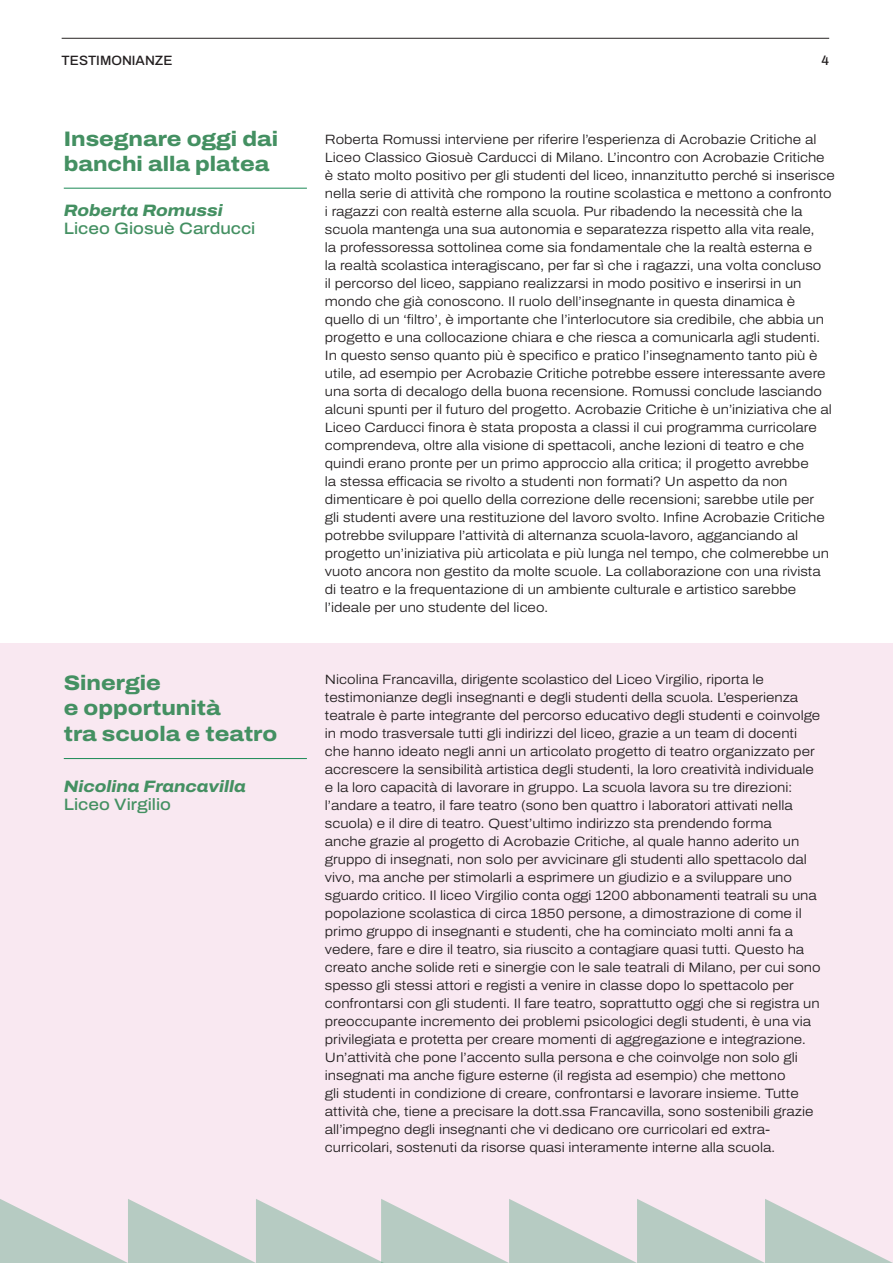
<style>
.page{position:relative;width:893px;height:1263px;background:#fff}
.page>*{position:absolute;margin:0;border:0;box-sizing:border-box;transform-origin:0 0}
.t1{font:800 21px/25.2px "Archivo Semi Expanded";color:#449062}
.t2{font:italic 800 16.5px "Archivo Semi Expanded";color:#449062}
.t3{font:500 16.5px "Archivo Semi Expanded";color:#449062}
.t4{font:300 13.5px/18px "Archivo Semi Expanded";color:#231f20}
.t5{font:500 13.5px "Archivo";color:#231f20}
</style>
<div class="page">
<div style="left:0;top:643px;width:893px;height:620px;background:#f9e8f1"></div>
<hr style="left:62px;top:38px;width:767px;height:1px;background:#0c0806">
<svg style="left:0;top:1199px;width:893px;height:64px"></svg>
<hr style="left:64px;top:188px;width:243px;height:1px;background:#1b8955">
<hr style="left:64px;top:758px;width:243px;height:1px;background:#1b8955">
<p class="t5" style="left:62px;top:51px;width:112px">TESTIMONIANZE</p>
<p class="t5" style="left:821px;top:51px;width:9px">4</p>
<p class="t1" style="left:64px;top:126px;width:216px">Insegnare oggi dai banchi alla platea</p>
<p class="t4" style="left:325px;top:130px;width:511px">Roberta Romussi interviene per riferire l’esperienza di Acrobazie Critiche al Liceo Classico Giosuè Carducci di Milano. L’incontro con Acrobazie Critiche è stato molto positivo per gli studenti del liceo, innanzitutto perché si inserisce nella serie di attività che rompono la routine scolastica e mettono a confronto i ragazzi con realtà esterne alla scuola. Pur ribadendo la necessità che la scuola mantenga una sua autonomia e separatezza rispetto alla vita reale,<br>la professoressa sottolinea come sia fondamentale che la realtà esterna e<br>la realtà scolastica interagiscano, per far sì che i ragazzi, una volta concluso<br>il percorso del liceo, sappiano realizzarsi in modo positivo e inserirsi in un mondo che già conoscono. Il ruolo dell’insegnante in questa dinamica è quello di un ‘filtro’, è importante che l’interlocutore sia credibile, che abbia un progetto e una collocazione chiara e che riesca a comunicarla agli studenti.<br>In questo senso quanto più è specifico e pratico l’insegnamento tanto più è utile, ad esempio per Acrobazie Critiche potrebbe essere interessante avere una sorta di decalogo della buona recensione. Romussi conclude lasciando alcuni spunti per il futuro del progetto. Acrobazie Critiche è un’iniziativa che al Liceo Carducci finora è stata proposta a classi il cui programma curricolare comprendeva, oltre alla visione di spettacoli, anche lezioni di teatro e che quindi erano pronte per un primo approccio alla critica; il progetto avrebbe<br>la stessa efficacia se rivolto a studenti non formati? Un aspetto da non dimenticare è poi quello della correzione delle recensioni; sarebbe utile per<br>gli studenti avere una restituzione del lavoro svolto. Infine Acrobazie Critiche potrebbe sviluppare l’attività di alternanza scuola-lavoro, agganciando al progetto un’iniziativa più articolata e più lunga nel tempo, che colmerebbe un vuoto ancora non gestito da molte scuole. La collaborazione con una rivista di teatro e la frequentazione di un ambiente culturale e artistico sarebbe l’ideale per uno studente del liceo.</p>
<p class="t2" style="left:64px;top:198px;width:161px">Roberta Romussi</p>
<p class="t3" style="left:64px;top:216px;width:193px">Liceo Giosuè Carducci</p>
<p class="t1" style="left:64px;top:670px;width:99px">Sinergie</p>
<p class="t1" style="left:64px;top:696px;width:158px">e opportunità</p>
<p class="t1" style="left:64px;top:721px;width:215px">tra scuola e teatro</p>
<p class="t2" style="left:64px;top:774px;width:183px">Nicolina Francavilla</p>
<p class="t3" style="left:64px;top:792px;width:109px">Liceo Virgilio</p>
<p class="t4" style="left:325px;top:670px;width:497px">Nicolina Francavilla, dirigente scolastico del Liceo Virgilio, riporta le testimonianze degli insegnanti e degli studenti della scuola. L’esperienza teatrale è parte integrante del percorso educativo degli studenti e coinvolge in modo trasversale tutti gli indirizzi del liceo, grazie a un team di docenti che hanno ideato negli anni un articolato progetto di teatro organizzato per accrescere la sensibilità artistica degli studenti, la loro creatività individuale e la loro capacità di lavorare in gruppo. La scuola lavora su tre direzioni: l’andare a teatro, il fare teatro (sono ben quattro i laboratori attivati nella scuola) e il dire di teatro. Quest’ultimo indirizzo sta prendendo forma<br>anche grazie al progetto di Acrobazie Critiche, al quale hanno aderito un gruppo di insegnati, non solo per avvicinare gli studenti allo spettacolo dal vivo, ma anche per stimolarli a esprimere un giudizio e a sviluppare uno sguardo critico. Il liceo Virgilio conta oggi 1200 abbonamenti teatrali su una popolazione scolastica di circa 1850 persone, a dimostrazione di come il primo gruppo di insegnanti e studenti, che ha cominciato molti anni fa a vedere, fare e dire il teatro, sia riuscito a contagiare quasi tutti. Questo ha creato anche solide reti e sinergie con le sale teatrali di Milano, per cui sono spesso gli stessi attori e registi a venire in classe dopo lo spettacolo per confrontarsi con gli studenti. Il fare teatro, soprattutto oggi che si registra un preoccupante incremento dei problemi psicologici degli studenti, è una via privilegiata e protetta per creare momenti di aggregazione e integrazione.<br>Un’attività che pone l’accento sulla persona e che coinvolge non solo gli insegnati ma anche figure esterne (il regista ad esempio) che mettono<br>gli studenti in condizione di creare, confrontarsi e lavorare insieme. Tutte attività che, tiene a precisare la dott.ssa Francavilla, sono sostenibili grazie all’impegno degli insegnanti che vi dedicano ore curricolari ed extra&shy;curricolari, sostenuti da risorse quasi interamente interne alla scuola.</p>
</div>
